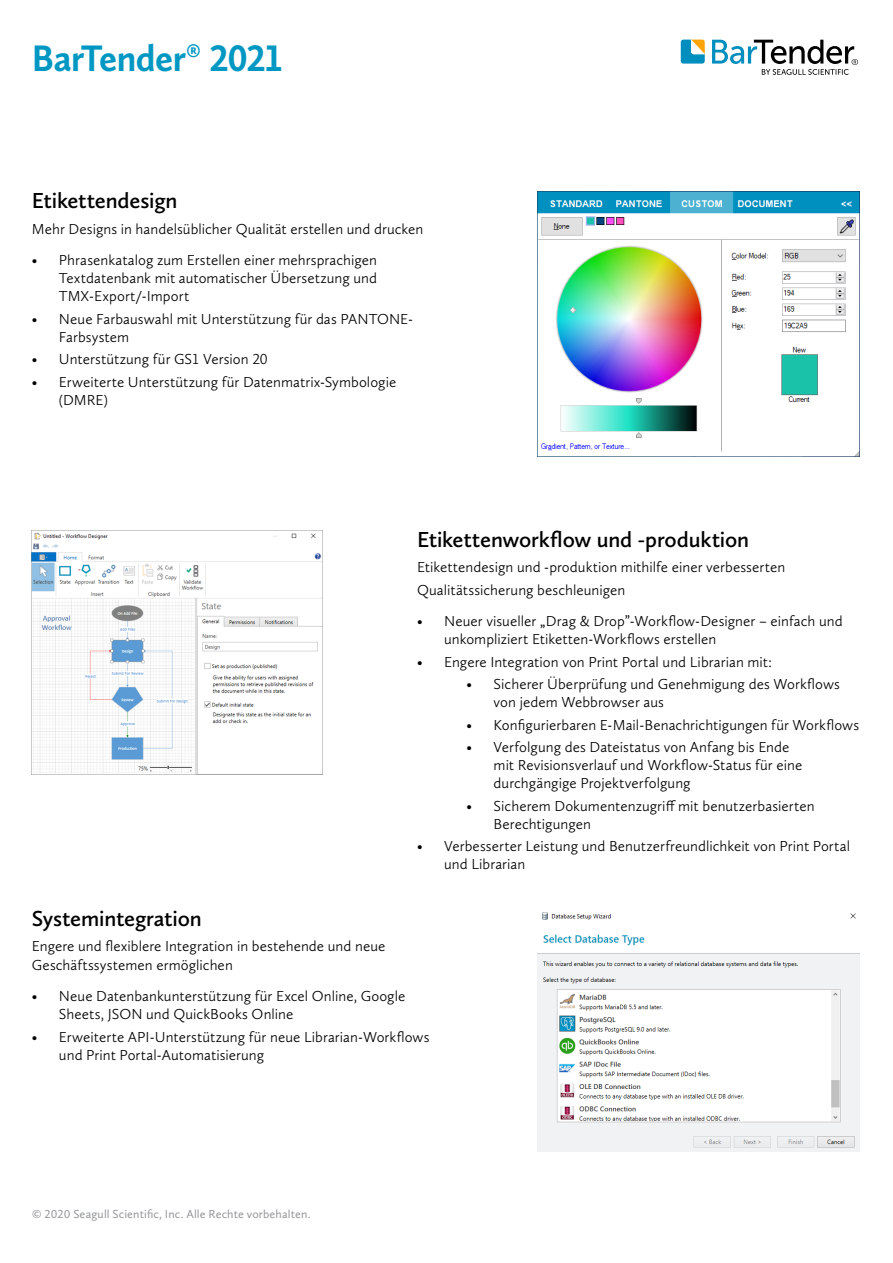
<style>
.page{position:relative;width:893px;height:1263px;background:#fff}
.page>*{position:absolute;margin:0;border:0;box-sizing:border-box;transform-origin:0 0}
.t1{font:700 38.25px "Calluna Sans";letter-spacing:-.015em;color:#0098c3;scale:.96 1}
.t2{font:600 22.5px "Calluna Sans";letter-spacing:-.01em;color:#000}
.t3{font:300 15px/18px "Calluna Sans";letter-spacing:.005em;color:#000}
.t4{font:12px "Calluna Sans";letter-spacing:.01em;color:#939598}
</style>
<div class="page">
<img style="left:538px;top:191px;width:321px;height:265px">
<img style="left:538px;top:912px;width:321px;height:239px">
<img style="left:32px;top:530px;width:291px;height:244px">
<svg style="left:681px;top:40px;width:24px;height:24px"></svg>
<svg style="left:712px;top:40px;width:146px;height:35px"></svg>
<h1 class="t1" style="left:32px;top:35px;width:262px">BarTender® 2021</h1>
<h2 class="t2" style="left:32px;top:187px;width:147px">Etikettendesign</h2>
<p class="t3" style="left:32px;top:219px;width:393px">Mehr Designs in handelsüblicher Qualität erstellen und drucken</p>
<p class="t3" style="left:59px;top:251px;width:320px;text-align:justify;text-indent:-27px">• Phrasenkatalog zum Erstellen einer mehrsprachigen Textdatenbank mit automatischer Übersetzung und TMX-Export/-Import</p>
<p class="t3" style="left:59px;top:309px;width:355px;text-indent:-27px">• Neue Farbauswahl mit Unterstützung für das PANTONE-<br>Farbsystem</p>
<p class="t3" style="left:32px;top:350px;width:237px">• Unterstützung für GS1 Version 20</p>
<p class="t3" style="left:59px;top:372px;width:339px;text-indent:-27px">• Erweiterte Unterstützung für Datenmatrix-Symbologie (DMRE)</p>
<h2 class="t2" style="left:417px;top:526px;width:333px">Etikettenworkflow und -produktion</h2>
<p class="t3" style="left:417px;top:556px;width:370px;line-height:22.5px">Etikettendesign und -produktion mithilfe einer verbesserten<br>Qualitätssicherung beschleunigen</p>
<p class="t3" style="left:444px;top:612px;width:400px;text-indent:-27px">• Neuer visueller „Drag &amp; Drop”-Workflow-Designer – einfach und unkompliziert Etiketten-Workflows erstellen</p>
<p class="t3" style="left:417px;top:653px;width:357px">• Engere Integration von Print Portal und Librarian mit:</p>
<p class="t3" style="left:494px;top:675px;width:348px;text-indent:-27px">• Sicherer Überprüfung und Genehmigung des Workflows von jedem Webbrowser aus</p>
<p class="t3" style="left:467px;top:716px;width:394px">• Konfigurierbaren E-Mail-Benachrichtigungen für Workflows</p>
<p class="t3" style="left:494px;top:738px;width:310px;text-indent:-27px">• Verfolgung des Dateistatus von Anfang bis Ende mit Revisionsverlauf und Workflow-Status für eine durchgängige Projektverfolgung</p>
<p class="t3" style="left:494px;top:797px;width:323px;text-indent:-27px">• Sicherem Dokumentenzugriff mit benutzerbasierten<br>Berechtigungen</p>
<p class="t3" style="left:444px;top:837px;width:407px;text-indent:-27px">• Verbesserter Leistung und Benutzerfreundlichkeit von Print Portal und Librarian</p>
<h2 class="t2" style="left:32px;top:905px;width:171px">Systemintegration</h2>
<p class="t3" style="left:32px;top:937px;width:355px">Engere und flexiblere Integration in bestehende und neue<br>Geschäftssystemen ermöglichen</p>
<p class="t3" style="left:59px;top:987px;width:348px;text-indent:-27px">• Neue Datenbankunterstützung für Excel Online, Google<br>Sheets, JSON und QuickBooks Online</p>
<p class="t3" style="left:59px;top:1027px;width:372px;text-indent:-27px">• Erweiterte API-Unterstützung für neue Librarian-Workflows und Print Portal-Automatisierung</p>
<p class="t4" style="left:32px;top:1207px;width:280px">© 2020 Seagull Scientific, Inc. Alle Rechte vorbehalten.</p>
</div>
